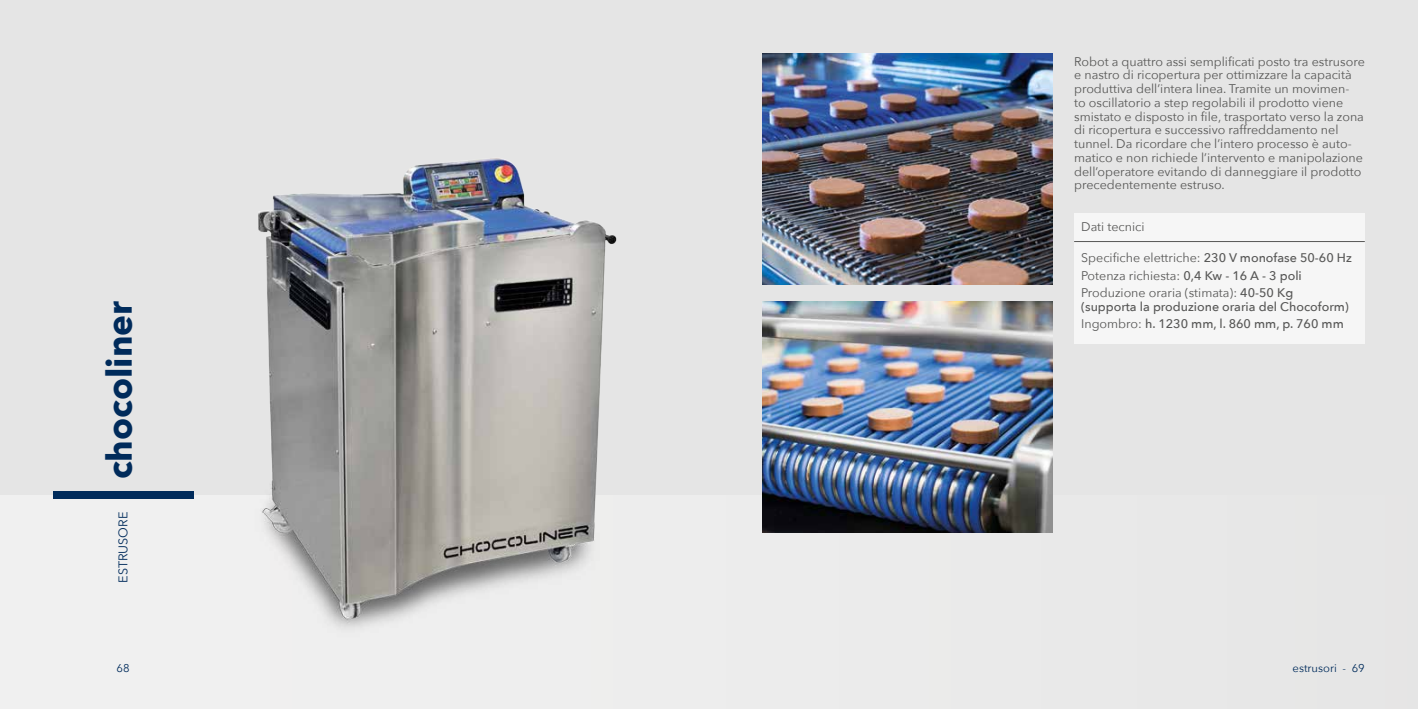
<style>
.page{position:relative;width:1418px;height:709px;background:#fff}
.page>*{position:absolute;margin:0;border:0;box-sizing:border-box;transform-origin:0 0}
.t1{font:700 35px "Avenir Next";color:#002b5b}
.t2{font:12.62px "Avenir Next";color:#002b5b}
.t3{font:12.5px/13.8px "Avenir Next";color:#575756}
.t4{font:500 12.5px/17.5px "Avenir Next";color:#575756}
.t5{font:11.25px "Avenir Next";color:#002b5b}
.s1{font-weight:500}
.s2{font-weight:400}
</style>
<div class="page">
<div style="left:0;top:0;width:1417px;height:709px;background:#e5e5e5"></div>
<div style="left:0;top:495px;width:1417px;height:214px;background:#ececec"></div>
<div style="left:53px;top:491px;width:140px;height:8px;background:#002b5b"></div>
<div style="left:1074px;top:213px;width:290px;height:131px;background:#f6f6f6"></div>
<hr style="left:1074px;top:241px;width:290px;height:1px;background:#575756">
<img style="left:762px;top:53px;width:290px;height:231px">
<img style="left:762px;top:301px;width:290px;height:231px">
<img style="left:258px;top:158px;width:359px;height:469px">
<h1 class="t1" style="left:89px;top:479px;width:180px;rotate:-90deg">chocoliner</h1>
<p class="t2" style="left:112px;top:583px;width:72px;rotate:-90deg">ESTRUSORE</p>
<p class="t5" style="left:117px;top:658px;width:15px">68</p>
<p class="t3" style="left:1074px;top:54px;width:292px">Robot a quattro assi semplificati posto tra estrusore e nastro di ricopertura per ottimizzare la capacità produttiva dell’intera linea. Tramite un movimen-<br>to oscillatorio a step regolabili il prodotto viene smistato e disposto in file, trasportato verso la zona di ricopertura e successivo raffreddamento nel tunnel. Da ricordare che l’intero processo è auto&shy;matico e non richiede l’intervento e manipolazione dell’operatore evitando di danneggiare il prodotto precedentemente estruso.</p>
<p class="t3" style="left:1081px;top:219px;width:65px">Dati tecnici</p>
<p class="t3" style="left:1081px;top:248px;width:272px;line-height:17.5px">Specifiche elettriche: <span class="s1">230 V monofase 50-60 Hz<br></span>Potenza richiesta: <span class="s1">0,4 Kw - 16 A - 3 poli<br></span>Produzione oraria (stimata): <span class="s1">40-50 Kg</span></p>
<p class="t4" style="left:1081px;top:297px;width:269px">(supporta la produzione oraria del Chocoform)<br><span class="s2">Ingombro:</span> h. 1230 mm, l. 860 mm, p. 760 mm</p>
<p class="t5" style="left:1292px;top:658px;width:74px">estrusori - 69</p>
</div>
